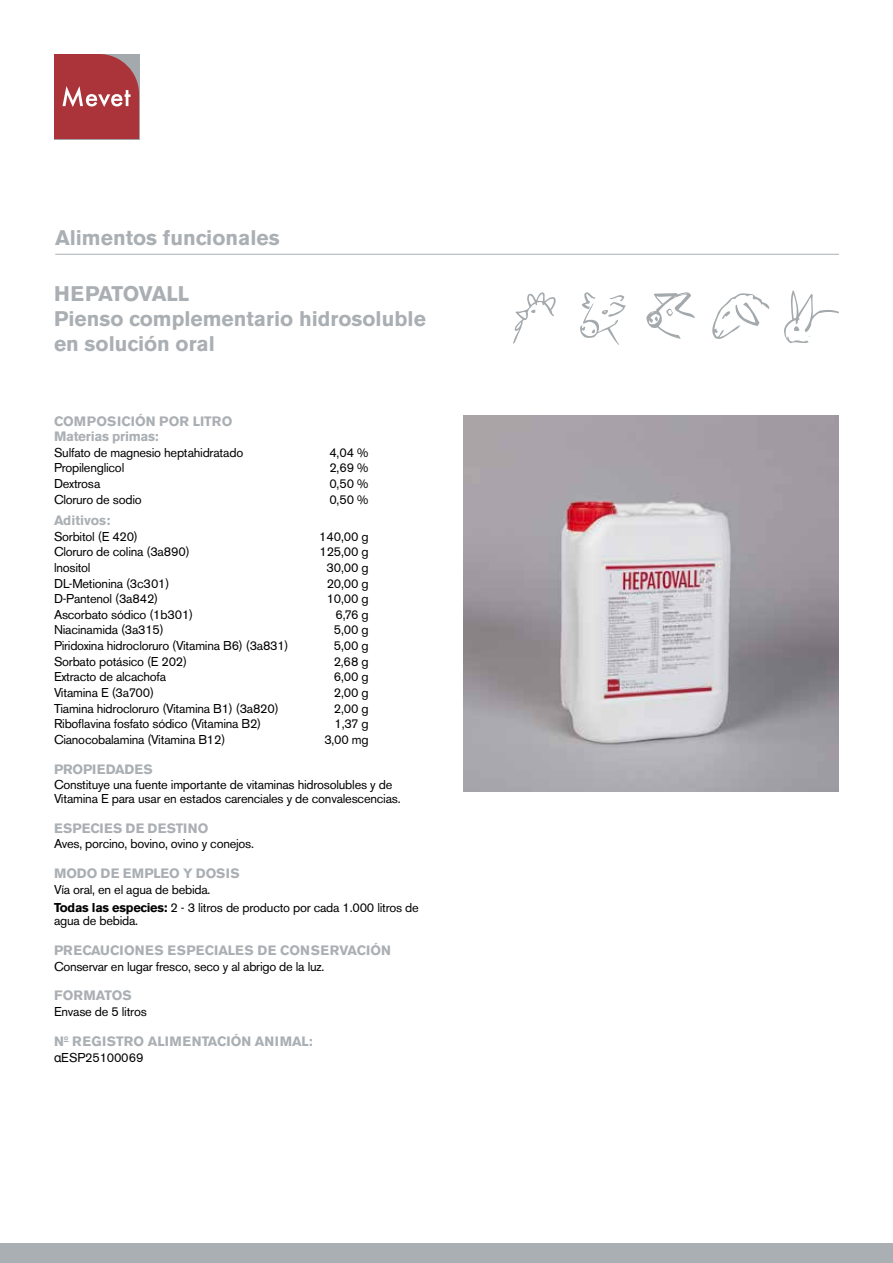
<style>
.page{position:relative;width:893px;height:1263px;background:#fff}
.page>*{position:absolute;margin:0;border:0;box-sizing:border-box;transform-origin:0 0}
.t1{font:700 21px/25.2px "Akzidenz Grotesk BE";color:#aaafb3}
.t2{font:700 13.5px/15px "Akzidenz Grotesk BE";color:#aaafb3}
.t3{font:700 13.5px "Akzidenz Grotesk BE";letter-spacing:.025em;color:#aaafb3}
.t4{font:12.75px/13.5px "Akzidenz Grotesk BE";letter-spacing:-.02em;color:#000}
.s1{font-weight:700}
.s2{font-family:"Helvetica Neue"}
</style>
<div class="page">
<hr style="left:55px;top:254px;width:784px;height:1px;background:#aaafb3">
<div style="left:0;top:1244px;width:893px;height:19px;background:#aaafb3"></div>
<svg style="left:54px;top:54px;width:85px;height:85px;background:#ae464a"></svg>
<img style="left:463px;top:416px;width:376px;height:375px">
<svg style="left:712px;top:293px;width:57px;height:46px"></svg>
<svg style="left:784px;top:291px;width:55px;height:53px"></svg>
<svg style="left:646px;top:292px;width:49px;height:47px"></svg>
<svg style="left:513px;top:292px;width:43px;height:52px"></svg>
<svg style="left:580px;top:292px;width:46px;height:53px"></svg>
<h1 class="t1" style="left:55px;top:226px;width:226px">Alimentos funcionales</h1>
<h1 class="t1" style="left:54px;top:281px;width:373px">HEPATOVALL<br>Pienso complementario hidrosoluble en solución oral</h1>
<p class="t2" style="left:54px;top:414px;width:180px">COMPOSICIÓN POR LITRO<br>Materias primas:</p>
<p class="t4" style="left:54px;top:445px;width:191px">Sulfato de magnesio heptahidratado</p>
<p class="t4" style="left:329px;top:445px;width:41px">4,04 %</p>
<p class="t4" style="left:54px;top:461px;width:72px">Propilenglicol</p>
<p class="t4" style="left:329px;top:461px;width:41px">2,69 %</p>
<p class="t4" style="left:54px;top:477px;width:48px">Dextrosa</p>
<p class="t4" style="left:329px;top:477px;width:41px">0,50 %</p>
<p class="t4" style="left:54px;top:492px;width:89px">Cloruro de sodio</p>
<p class="t4" style="left:329px;top:492px;width:41px">0,50 %</p>
<p class="t2" style="left:54px;top:513px;width:58px">Aditivos:</p>
<p class="t4" style="left:54px;top:529px;width:85px">Sorbitol (E 420)</p>
<p class="t4" style="left:319px;top:529px;width:51px">140,00 g</p>
<p class="t4" style="left:54px;top:545px;width:137px">Cloruro de colina (3a890)</p>
<p class="t4" style="left:320px;top:545px;width:51px">125,00 g</p>
<p class="t4" style="left:54px;top:561px;width:38px">lnositol</p>
<p class="t4" style="left:326px;top:561px;width:44px">30,00 g</p>
<p class="t4" style="left:54px;top:576px;width:117px">DL-Metionina (3c301)</p>
<p class="t4" style="left:327px;top:576px;width:43px">20,00 g</p>
<p class="t4" style="left:54px;top:592px;width:106px">D-Pantenol (3a842)</p>
<p class="t4" style="left:327px;top:592px;width:43px">10,00 g</p>
<p class="t4" style="left:54px;top:608px;width:141px">Ascorbato sódico (1b301)</p>
<p class="t4" style="left:336px;top:608px;width:35px">6,76 g</p>
<p class="t4" style="left:54px;top:623px;width:111px">Niacinamida (3a315)</p>
<p class="t4" style="left:334px;top:623px;width:36px">5,00 g</p>
<p class="t4" style="left:54px;top:639px;width:236px">Piridoxina hidrocloruro (Vitamina B6) (3a831)</p>
<p class="t4" style="left:334px;top:639px;width:36px">5,00 g</p>
<p class="t4" style="left:54px;top:654px;width:135px">Sorbato potásico (E 202)</p>
<p class="t4" style="left:334px;top:654px;width:36px">2,68 g</p>
<p class="t4" style="left:54px;top:670px;width:114px">Extracto de alcachofa</p>
<p class="t4" style="left:334px;top:670px;width:36px">6,00 g</p>
<p class="t4" style="left:54px;top:686px;width:101px">Vitamina E (3a700)</p>
<p class="t4" style="left:334px;top:686px;width:36px">2,00 g</p>
<p class="t4" style="left:54px;top:701px;width:226px">Tiamina hidrocloruro (Vitamina B1) (3a820)</p>
<p class="t4" style="left:334px;top:701px;width:36px">2,00 g</p>
<p class="t4" style="left:54px;top:717px;width:209px">Riboflavina fosfato sódico (Vitamina B2)</p>
<p class="t4" style="left:334px;top:717px;width:36px">1,37 g</p>
<p class="t4" style="left:54px;top:733px;width:173px">Cianocobalamina (Vitamina B12)</p>
<p class="t4" style="left:324px;top:733px;width:46px">3,00 mg</p>
<p class="t2" style="left:54px;top:761px;width:100px">PROPIEDADES</p>
<p class="t4" style="left:54px;top:778px;width:348px">Constituye una fuente importante de vitaminas hidrosolubles y de<br>Vitamina E para usar en estados carenciales y de convalescencias.</p>
<p class="t3" style="left:54px;top:820px;width:156px">ESPECIES DE DESTINO</p>
<p class="t4" style="left:54px;top:837px;width:202px">Aves, porcino, bovino, ovino y conejos.</p>
<p class="t2" style="left:54px;top:866px;width:187px">MODO DE EMPLEO Y DOSIS</p>
<p class="t4" style="left:54px;top:880px;width:366px;line-height:17.7px">Vía oral, en el agua de bebida.<br><span class="s1">Todas las especies:</span> 2 - 3 litros de producto por cada 1.000 litros de</p>
<p class="t4" style="left:54px;top:914px;width:86px">agua de bebida.</p>
<p class="t2" style="left:54px;top:943px;width:338px">PRECAUCIONES ESPECIALES DE CONSERVACIÓN</p>
<p class="t4" style="left:54px;top:959px;width:272px">Conservar en lugar fresco, seco y al abrigo de la luz.</p>
<p class="t2" style="left:54px;top:988px;width:79px">FORMATOS</p>
<p class="t4" style="left:54px;top:1005px;width:94px">Envase de 5 litros</p>
<p class="t2" style="left:54px;top:1034px;width:260px">Nº REGISTRO ALIMENTACIÓN ANIMAL:</p>
<p class="t4" style="left:54px;top:1050px;width:91px"><span class="s2">α</span>ESP25100069</p>
</div>
